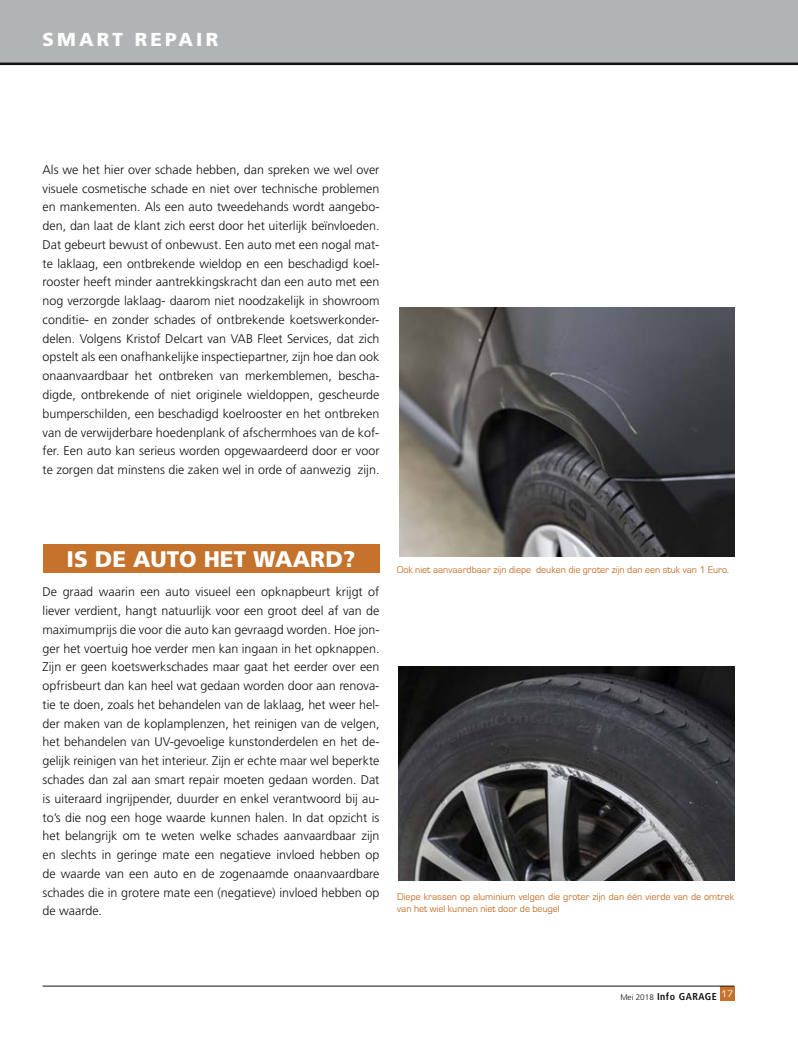
<style>
.page{position:relative;width:798px;height:1046px;background:#fff}
.page>*{position:absolute;margin:0;border:0;box-sizing:border-box;transform-origin:0 0}
.t1{font:900 22.5px "Frutiger";color:#fff}
.t2{font:900 18.75px "Frutiger";letter-spacing:.17em;color:#fff}
.t3{font:300 12.5px/18.8px "Frutiger";color:#121212;text-align:justify}
.t4{font:10px/12px "Eurostile";color:#c5722d}
.t5{font:700 condensed 10px "Frutiger";letter-spacing:.05em;color:#121212}
.t6{font:8.75px "Eurostile";color:#fff}
.s1{font-weight:300;font-stretch:normal;font-size:8.12px}
</style>
<div class="page">
<div style="left:719px;top:985px;width:14px;height:15px;background:#c5722d"></div>
<hr style="left:43px;top:985px;width:690px;height:1px;background:#121212">
<div style="left:43px;top:544px;width:336px;height:28px;background:#c5722d"></div>
<div style="left:0;top:0;width:797px;height:64px;background:#b0b4b4"></div>
<hr style="left:0;top:63px;width:797px;height:2px;background:#121212">
<img style="left:398px;top:666px;width:335px;height:214px">
<img style="left:399px;top:308px;width:334px;height:248px">
<h2 class="t2" style="left:43px;top:28px;width:177px">SMART REPAIR</h2>
<p class="t3" style="left:43px;top:160px;width:338px">Als we het hier over schade hebben, dan spreken we wel over visuele cosmetische schade en niet over technische problemen en mankementen. Als een auto tweedehands wordt aangebo&shy;den, dan laat de klant zich eerst door het uiterlijk beïnvloeden.<br>Dat gebeurt bewust of onbewust. Een auto met een nogal mat&shy;te laklaag, een ontbrekende wieldop en een beschadigd koel&shy;rooster heeft minder aantrekkingskracht dan een auto met een nog verzorgde laklaag- daarom niet noodzakelijk in showroom conditie- en zonder schades of ontbrekende koetswerkonder&shy;delen. Volgens Kristof Delcart van VAB Fleet Services, dat zich opstelt als een onafhankelijke inspectiepartner, zijn hoe dan ook onaanvaardbaar het ontbreken van merkemblemen, bescha&shy;digde, ontbrekende of niet originele wieldoppen, gescheurde bumperschilden, een beschadigd koelrooster en het ontbreken van de verwijderbare hoedenplank of afschermhoes van de kof&shy;fer. Een auto kan serieus worden opgewaardeerd door er voor te zorgen dat minstens die zaken wel in orde of aanwezig zijn.</p>
<h1 class="t1" style="left:67px;top:545px;width:290px">IS DE AUTO HET WAARD?</h1>
<p class="t3" style="left:43px;top:582px;width:338px">De graad waarin een auto visueel een opknapbeurt krijgt of liever verdient, hangt natuurlijk voor een groot deel af van de maximumprijs die voor die auto kan gevraagd worden. Hoe jon&shy;ger het voertuig hoe verder men kan ingaan in het opknappen.<br>Zijn er geen koetswerkschades maar gaat het eerder over een opfrisbeurt dan kan heel wat gedaan worden door aan renova&shy;tie te doen, zoals het behandelen van de laklaag, het weer hel&shy;der maken van de koplamplenzen, het reinigen van de velgen, het behandelen van UV-gevoelige kunstonderdelen en het de&shy;gelijk reinigen van het interieur. Zijn er echte maar wel beperkte schades dan zal aan smart repair moeten gedaan worden. Dat is uiteraard ingrijpender, duurder en enkel verantwoord bij au&shy;to’s die nog een hoge waarde kunnen halen. In dat opzicht is het belangrijk om te weten welke schades aanvaardbaar zijn en slechts in geringe mate een negatieve invloed hebben op de waarde van een auto en de zogenaamde onaanvaardbare schades die in grotere mate een (negatieve) invloed hebben op de waarde.</p>
<p class="t4" style="left:397px;top:563px;width:333px">Ook niet aanvaardbaar zijn diepe deuken die groter zijn dan een stuk van 1 Euro.</p>
<p class="t4" style="left:397px;top:890px;width:338px">Diepe krassen op aluminium velgen die groter zijn dan één vierde van de omtrek van het wiel kunnen niet door de beugel</p>
<p class="t6" style="left:720px;top:988px;width:14px">17</p>
<p class="t5" style="left:620px;top:990px;width:98px"><span class="s1">Mei 2018</span> Info GARAGE</p>
</div>
